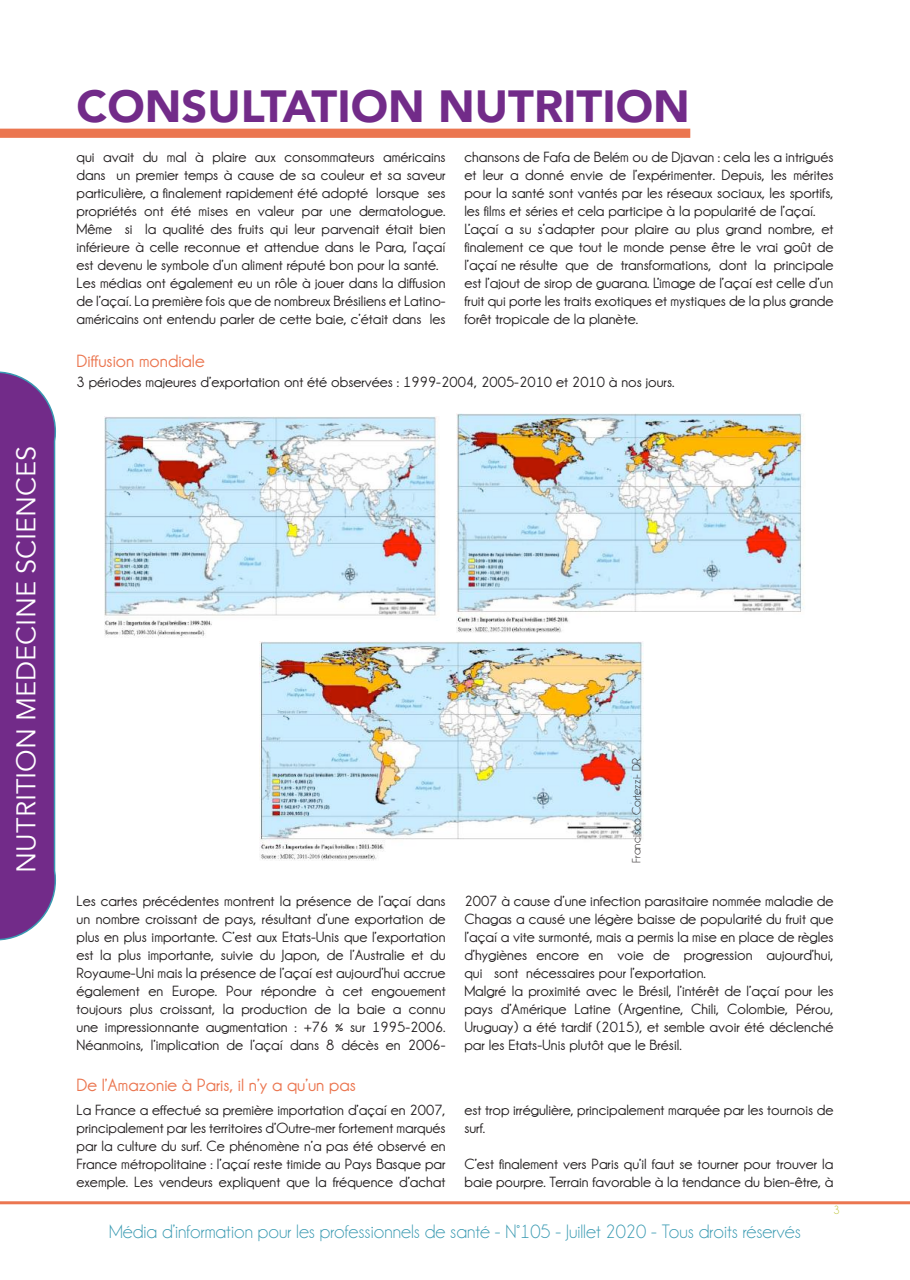
<style>
.page{position:relative;width:910px;height:1280px;background:#fff}
.page>*{position:absolute;margin:0;border:0;box-sizing:border-box;transform-origin:0 0}
.t1{font:900 45px "Avenir";color:#722b89}
.t2{font:27px "Avenir";color:#fff}
.t3{font:19.5px "Champagne&Limousines";color:#3899b1}
.t4{font:700 18px "Champagne&Limousines";color:#eb7650;scale:1.04 1}
.t5{font:700 15px/18px "Champagne&Limousines";color:#231f20;scale:1.04 1}
.t6{font:12px "Champagne&Limousines";color:#231f20;scale:1.04 1}
.t7{font:12px "Champagne&Limousines";color:#bbc132}
</style>
<div class="page">
<svg style="left:0;top:129px;width:690px;height:9px;background:#eb7852"></svg>
<div style="left:0;top:371px;width:56px;height:570px;background:#722b89"></div>
<hr style="left:0;top:1201px;width:910px;height:3px;background:#eb7650">
<img style="left:259px;top:641px;width:384px;height:219px">
<img style="left:105px;top:416px;width:335px;height:222px">
<img style="left:456px;top:414px;width:348px;height:218px">
<h2 class="t2" style="left:10px;top:872px;width:428px;rotate:-90deg">NUTRITION MEDECINE SCIENCES</h2>
<h1 class="t1" style="left:77px;top:67px;width:615px">CONSULTATION NUTRITION</h1>
<p class="t5" style="left:77px;top:148px;width:356px">qui avait du mal à plaire aux consommateurs américains dans un premier temps à cause de sa couleur et sa saveur particulière, a finalement rapidement été adopté lorsque ses propriétés ont été mises en valeur par une dermatologue.<br>Même si la qualité des fruits qui leur parvenait était bien inférieure à celle reconnue et attendue dans le Para, l’açaí est devenu le symbole d’un aliment réputé bon pour la santé.<br>Les médias ont également eu un rôle à jouer dans la diffusion de l’açaí. La première fois que de nombreux Brésiliens et Latino&shy;américains ont entendu parler de cette baie, c’était dans les</p>
<p class="t5" style="left:464px;top:148px;width:356px">chansons de Fafa de Belém ou de Djavan : cela les a intrigués et leur a donné envie de l’expérimenter. Depuis, les mérites pour la santé sont vantés par les réseaux sociaux, les sportifs, les films et séries et cela participe à la popularité de l’açaí.<br>L’açaí a su s’adapter pour plaire au plus grand nombre, et finalement ce que tout le monde pense être le vrai goût de l’açaí ne résulte que de transformations, dont la principale est l’ajout de sirop de guarana. L’image de l’açaí est celle d’un fruit qui porte les traits exotiques et mystiques de la plus grande forêt tropicale de la planète.</p>
<p class="t4" style="left:77px;top:350px;width:125px">Diffusion mondiale</p>
<p class="t5" style="left:77px;top:372px;width:576px">3 périodes majeures d’exportation ont été observées : 1999-2004, 2005-2010 et 2010 à nos jours.</p>
<p class="t6" style="left:630px;top:863px;width:102px;rotate:-90deg">Francisco Cortezzi- DR</p>
<p class="t5" style="left:77px;top:892px;width:356px;text-align:justify">Les cartes précédentes montrent la présence de l’açaí dans un nombre croissant de pays, résultant d’une exportation de plus en plus importante. C’est aux Etats-Unis que l’exportation est la plus importante, suivie du Japon, de l’Australie et du Royaume-Uni mais la présence de l’açaí est aujourd’hui accrue également en Europe. Pour répondre à cet engouement toujours plus croissant, la production de la baie a connu une impressionnante augmentation : +76 % sur 1995-2006.<br>Néanmoins, l’implication de l’açaí dans 8 décès en 2006-</p>
<p class="t5" style="left:464px;top:892px;width:356px">2007 à cause d’une infection parasitaire nommée maladie de Chagas a causé une légère baisse de popularité du fruit que l’açaí a vite surmonté, mais a permis la mise en place de règles d’hygiènes encore en voie de progression aujourd’hui, qui sont nécessaires pour l’exportation.<br>Malgré la proximité avec le Brésil, l’intérêt de l’açaí pour les pays d’Amérique Latine (Argentine, Chili, Colombie, Pérou, Uruguay) a été tardif (2015), et semble avoir été déclenché par les Etats-Unis plutôt que le Brésil.</p>
<p class="t4" style="left:77px;top:1075px;width:270px">De l’Amazonie à Paris, il n’y a qu’un pas</p>
<p class="t5" style="left:77px;top:1101px;width:356px;text-align:justify">La France a effectué sa première importation d’açaí en 2007, principalement par les territoires d’Outre-mer fortement marqués par la culture du surf. Ce phénomène n’a pas été observé en France métropolitaine : l’açaí reste timide au Pays Basque par exemple. Les vendeurs expliquent que la fréquence d’achat</p>
<p class="t5" style="left:464px;top:1101px;width:356px">est trop irrégulière, principalement marquée par les tournois de surf.</p>
<p class="t5" style="left:464px;top:1155px;width:356px">C’est finalement vers Paris qu’il faut se tourner pour trouver la baie pourpre. Terrain favorable à la tendance du bien-être, à</p>
<h3 class="t3" style="left:109px;top:1220px;width:693px">Média d’information pour les professionnels de santé - N°105 - Juillet 2020 - Tous droits réservés</h3>
<p class="t7" style="left:833px;top:1203px;width:8px">3</p>
</div>
